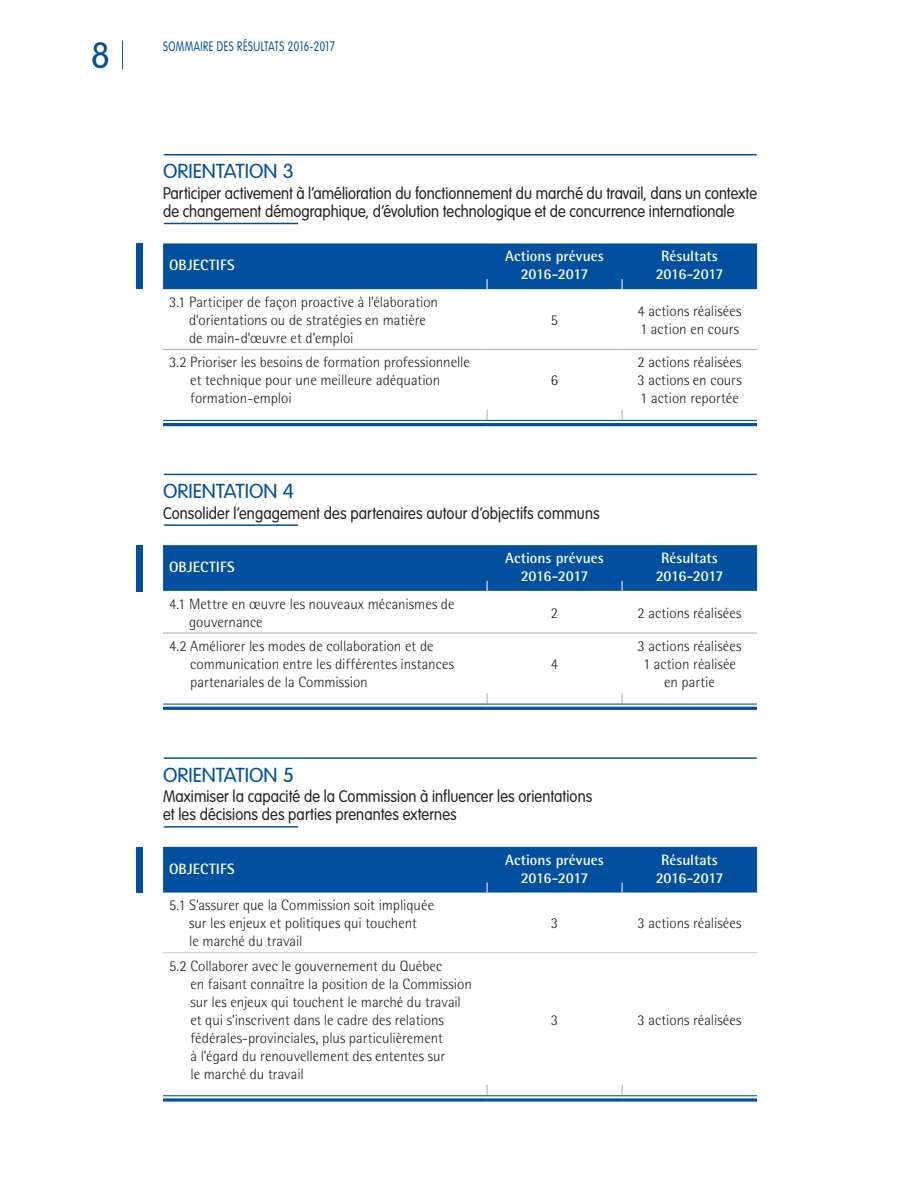
<style>
.page{position:relative;width:918px;height:1188px;background:#fff}
.page>*{position:absolute;margin:0;border:0;box-sizing:border-box;transform-origin:0 0}
.t1{font:300 36px "VAG Rounded Std";color:#01509f}
.t2{font:300 19.95px "VAG Rounded Std";color:#01509f;scale:1.05 1}
.t3{font:300 16.5px/18px "VAG Rounded Std";letter-spacing:.005em;color:#231f20;scale:.9 1}
.t4{font:300 15px/18px "Rotis Semi Sans";color:#231f20}
.t5{font:700 15px/18px "Rotis Semi Sans";letter-spacing:-.005em;color:#fff;text-align:center}
.t6{font:300 13.5px "VAG Rounded Std";letter-spacing:.05em;color:#01509f;scale:.75 1}
</style>
<div class="page">
<svg style="left:122px;top:40px;width:1px;height:29px"></svg>
<hr style="left:164px;top:154px;width:593px;height:1px;background:#01509f">
<hr style="left:164px;top:223px;width:134px;height:1px;background:#01509f">
<hr style="left:164px;top:474px;width:593px;height:1px;background:#01509f">
<hr style="left:164px;top:524px;width:134px;height:2px;background:#01509f">
<hr style="left:164px;top:757px;width:593px;height:2px;background:#01509f">
<hr style="left:164px;top:826px;width:134px;height:2px;background:#01509f">
<div style="left:163px;top:243px;width:594px;height:46px;background:#01509f"></div>
<hr style="left:163px;top:349px;width:324px;height:1px;background:#a8a9ad">
<hr style="left:487px;top:349px;width:135px;height:1px;background:#a8a9ad">
<hr style="left:622px;top:349px;width:135px;height:1px;background:#a8a9ad">
<hr style="left:163px;top:420px;width:324px;height:1px;background:#01509f">
<hr style="left:163px;top:423px;width:324px;height:3px;background:#01509f">
<hr style="left:487px;top:420px;width:135px;height:1px;background:#01509f">
<hr style="left:487px;top:423px;width:135px;height:3px;background:#01509f">
<hr style="left:622px;top:420px;width:135px;height:1px;background:#01509f">
<hr style="left:622px;top:423px;width:135px;height:3px;background:#01509f">
<svg style="left:163px;top:706px;width:324px;height:1px"></svg>
<svg style="left:487px;top:706px;width:135px;height:1px"></svg>
<svg style="left:622px;top:706px;width:135px;height:1px"></svg>
<div style="left:163px;top:545px;width:594px;height:46px;background:#01509f"></div>
<hr style="left:163px;top:633px;width:324px;height:1px;background:#a8a9ad">
<hr style="left:487px;top:633px;width:135px;height:1px;background:#a8a9ad">
<hr style="left:622px;top:633px;width:135px;height:1px;background:#a8a9ad">
<hr style="left:163px;top:704px;width:324px;height:1px;background:#01509f">
<hr style="left:163px;top:707px;width:324px;height:3px;background:#01509f">
<hr style="left:487px;top:704px;width:135px;height:1px;background:#01509f">
<hr style="left:487px;top:707px;width:135px;height:3px;background:#01509f">
<hr style="left:622px;top:704px;width:135px;height:1px;background:#01509f">
<hr style="left:622px;top:707px;width:135px;height:3px;background:#01509f">
<svg style="left:163px;top:1096px;width:324px;height:1px"></svg>
<svg style="left:487px;top:1096px;width:135px;height:1px"></svg>
<svg style="left:622px;top:1096px;width:135px;height:1px"></svg>
<div style="left:163px;top:847px;width:594px;height:46px;background:#01509f"></div>
<hr style="left:163px;top:1095px;width:324px;height:1px;background:#01509f">
<svg style="left:163px;top:1098px;width:324px;height:4px"></svg>
<hr style="left:487px;top:1095px;width:135px;height:1px;background:#01509f">
<svg style="left:487px;top:1098px;width:135px;height:4px"></svg>
<hr style="left:622px;top:1095px;width:135px;height:1px;background:#01509f">
<svg style="left:622px;top:1098px;width:135px;height:4px"></svg>
<hr style="left:163px;top:952px;width:324px;height:1px;background:#c7c8ca">
<hr style="left:487px;top:952px;width:135px;height:1px;background:#c7c8ca">
<hr style="left:622px;top:952px;width:135px;height:1px;background:#c7c8ca">
<div style="left:136px;top:244px;width:7px;height:45px;background:#01509f"></div>
<div style="left:136px;top:545px;width:7px;height:46px;background:#01509f"></div>
<div style="left:136px;top:847px;width:7px;height:46px;background:#01509f"></div>
<h1 class="t1" style="left:91px;top:35px;width:21px">8</h1>
<p class="t6" style="left:163px;top:39px;width:230px">SOMMAIRE DES RÉSULTATS 2016-2017</p>
<h2 class="t2" style="left:163px;top:160px;width:126px">ORIENTATION 3</h2>
<p class="t3" style="left:163px;top:185px;width:662px">Participer activement à l’amélioration du fonctionnement du marché du travail, dans un contexte de changement démographique, d’évolution technologique et de concurrence internationale</p>
<p class="t5" style="left:169px;top:256px;width:67px">objec tifs</p>
<p class="t5" style="left:505px;top:247px;width:100px">Actions prévues<br>2016-2017</p>
<p class="t5" style="left:656px;top:247px;width:69px">Résultats<br>2016-2017</p>
<p class="t4" style="left:189px;top:293px;width:251px;text-indent:-20px">3.1 Participer de façon proactive à l’élaboration d’orientations ou de stratégies en matière de main-d’œuvre et d’emploi</p>
<p class="t4" style="left:551px;top:311px;width:9px">5</p>
<p class="t4" style="left:638px;top:302px;width:105px">4 actions réalisées<br>1 action en cours</p>
<p class="t4" style="left:190px;top:353px;width:281px;text-indent:-21px">3.2 Prioriser les besoins de formation professionnelle et technique pour une meilleure adéquation formation-emploi</p>
<p class="t4" style="left:551px;top:371px;width:9px">6</p>
<p class="t4" style="left:638px;top:353px;width:106px;text-align:justify">2 actions réalisées 3 actions en cours 1 action reportée</p>
<h2 class="t2" style="left:163px;top:479px;width:126px">ORIENTATION 4</h2>
<p class="t3" style="left:163px;top:504px;width:487px">Consolider l’engagement des partenaires autour d’objectifs communs</p>
<p class="t5" style="left:169px;top:558px;width:67px">objec tifs</p>
<p class="t5" style="left:505px;top:549px;width:100px">Actions prévues<br>2016-2017</p>
<p class="t5" style="left:656px;top:549px;width:69px">Résultats<br>2016-2017</p>
<p class="t4" style="left:189px;top:595px;width:267px;text-indent:-20px">4.1 Mettre en œuvre les nouveaux mécanismes de gouvernance</p>
<p class="t4" style="left:551px;top:604px;width:9px">2</p>
<p class="t4" style="left:638px;top:604px;width:105px">2 actions réalisées</p>
<p class="t4" style="left:190px;top:637px;width:265px;text-indent:-21px">4.2 Améliorer les modes de collaboration et de communication entre les différentes instances partenariales de la Commission</p>
<p class="t4" style="left:638px;top:637px;width:105px;text-align:center">3 actions réalisées<br>1 action réalisée en partie</p>
<p class="t4" style="left:551px;top:655px;width:9px">4</p>
<h2 class="t2" style="left:163px;top:763px;width:126px">ORIENTATION 5</h2>
<p class="t3" style="left:163px;top:788px;width:478px">Maximiser la capacité de la Commission à influencer les orientations et les décisions des parties prenantes externes</p>
<p class="t5" style="left:169px;top:859px;width:67px">objec tifs</p>
<p class="t5" style="left:505px;top:850px;width:100px">Actions prévues<br>2016-2017</p>
<p class="t5" style="left:656px;top:850px;width:69px">Résultats<br>2016-2017</p>
<p class="t4" style="left:189px;top:896px;width:246px;text-indent:-20px">5.1 S’assurer que la Commission soit impliquée sur les enjeux et politiques qui touchent<br>le marché du travail</p>
<p class="t4" style="left:551px;top:914px;width:9px">3</p>
<p class="t4" style="left:638px;top:914px;width:105px">3 actions réalisées</p>
<p class="t4" style="left:190px;top:956px;width:283px;text-indent:-21px">5.2 Collaborer avec le gouvernement du Québec<br>en faisant connaître la position de la Commission sur les enjeux qui touchent le marché du travail et qui s’inscrivent dans le cadre des relations fédérales-provinciales, plus particulièrement<br>à l’égard du renouvellement des ententes sur<br>le marché du travail</p>
<p class="t4" style="left:551px;top:1010px;width:9px">3</p>
<p class="t4" style="left:638px;top:1010px;width:105px">3 actions réalisées</p>
</div>
